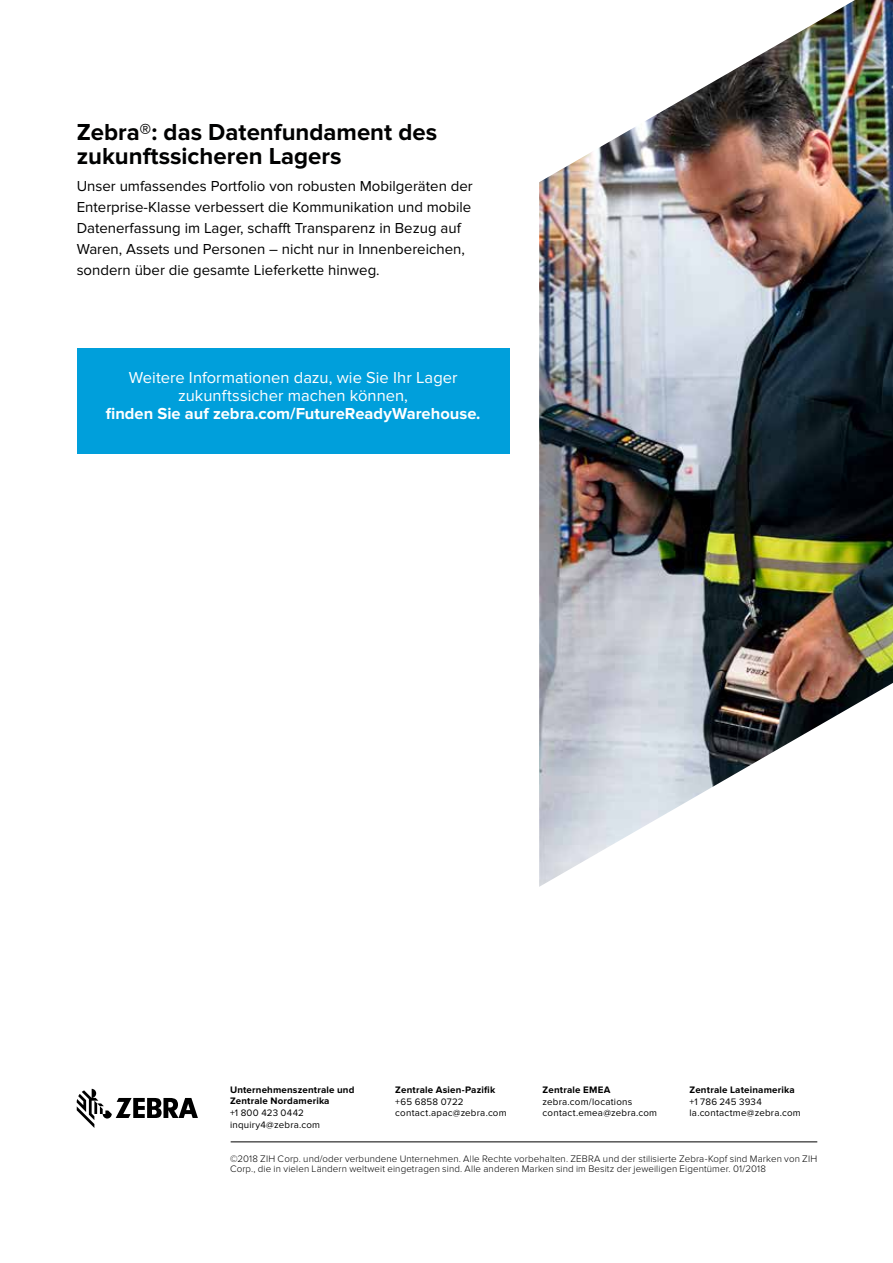
<style>
.page{position:relative;width:893px;height:1263px;background:#fff}
.page>*{position:absolute;margin:0;border:0;box-sizing:border-box;transform-origin:0 0}
.t1{font:700 24px/24px "Proxima Nova";color:#000101}
.t2{font:16.5px/18px "Proxima Nova";letter-spacing:.005em;color:#fff;text-align:center}
.t3{font:700 16.5px "Proxima Nova";color:#fff}
.t4{font:15px/21px "Proxima Nova";color:#000}
.t5{font:300 9.75px/10.5px "Proxima Nova";letter-spacing:.01em;color:#000}
.t6{font:9.75px/11.7px "Proxima Nova";letter-spacing:.025em;color:#000}
.t7{font:700 9.75px/11.7px "Proxima Nova";letter-spacing:.02em;color:#000}
</style>
<div class="page">
<hr style="left:231px;top:1141px;width:586px;height:1px;background:#000">
<svg style="left:77px;top:1089px;width:121px;height:39px"></svg>
<div style="left:77px;top:348px;width:433px;height:105px;background:#009fdb"></div>
<img style="left:539px;top:0;width:354px;height:887px">
<h1 class="t1" style="left:77px;top:121px;width:362px">Zebra®: das Datenfundament des zukunftssicheren Lagers</h1>
<p class="t4" style="left:77px;top:176px;width:398px">Unser umfassendes Portfolio von robusten Mobilgeräten der Enterprise-Klasse verbessert die Kommunikation und mobile Datenerfassung im Lager, schafft Transparenz in Bezug auf Waren, Assets und Personen – nicht nur in Innenbereichen, sondern über die gesamte Lieferkette hinweg.</p>
<p class="t2" style="left:129px;top:368px;width:330px">Weitere Informationen dazu, wie Sie Ihr Lager zukunftssicher machen können,</p>
<p class="t3" style="left:106px;top:404px;width:376px">finden Sie auf zebra.com/FutureReadyWarehouse.</p>
<p class="t7" style="left:230px;top:1084px;width:126px">Unternehmenszentrale und<br>Zentrale Nordamerika</p>
<p class="t6" style="left:230px;top:1107px;width:92px">+1 800 423 0442 inquiry4@zebra.com</p>
<p class="t7" style="left:395px;top:1084px;width:101px">Zentrale Asien-Pazifik</p>
<p class="t6" style="left:395px;top:1096px;width:113px">+65 6858 0722 contact.apac@zebra.com</p>
<p class="t7" style="left:543px;top:1084px;width:69px">Zentrale EMEA</p>
<p class="t6" style="left:543px;top:1096px;width:116px">zebra.com/locations contact.emea@zebra.com</p>
<p class="t7" style="left:689px;top:1084px;width:107px">Zentrale Lateinamerika</p>
<p class="t6" style="left:689px;top:1096px;width:113px">+1 786 245 3934 la.contactme@zebra.com</p>
<p class="t5" style="left:230px;top:1153px;width:589px">©2018 ZIH Corp. und/oder verbundene Unternehmen. Alle Rechte vorbehalten. ZEBRA und der stilisierte Zebra-Kopf sind Marken von ZIH<br>Corp., die in vielen Ländern weltweit eingetragen sind. Alle anderen Marken sind im Besitz der jeweiligen Eigentümer. 01/2018</p>
</div>
